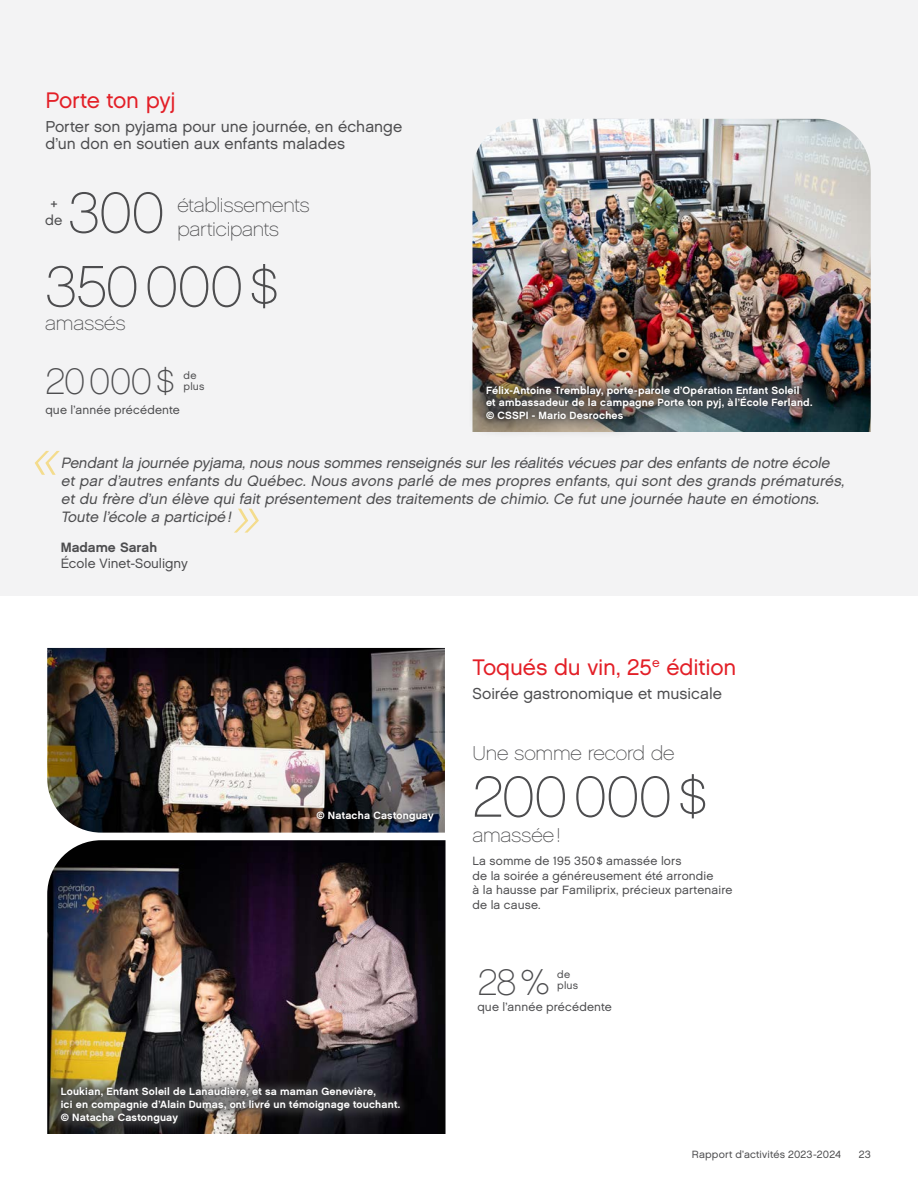
<style>
.page{position:relative;width:918px;height:1188px;background:#fff}
.page>*{position:absolute;margin:0;border:0;box-sizing:border-box;transform-origin:0 0}
.t1{font:58.5px/73.8px "Chalet Paris Nineteen Sixty";letter-spacing:.005em;color:#4d4d4f}
.t2{font:37.35px "Chalet Paris Nineteen Sixty";letter-spacing:.01em;color:#4d4d4f}
.t3{font:22.5px "Chalet London Nineteen Sixty";letter-spacing:-.01em;color:#e31f27}
.t4{font:19.95px/24px "Chalet Paris Nineteen Sixty";letter-spacing:-.01em;color:#4d4d4f}
.t5{font:15.75px/17.2px "Chalet London Nineteen Sixty";color:#4d4d4f}
.t6{font:italic 15px/18px "Chalet London Nineteen Sixty";color:#4d4d4f}
.t7{font:14.1px/17px "Chalet London Nineteen Sixty";color:#4d4d4f;text-align:center}
.t8{font:13.5px "Chalet London Nineteen Sixty";color:#4d4d4f}
.t9{font:13.5px "Chalet New York Nineteen Sixty";color:#4d4d4f}
.t10{font:12px/14.4px "Chalet London Nineteen Sixty";letter-spacing:.01em;color:#4d4d4f}
.t11{font:10.5px/12.6px "Chalet New York Nineteen Sixty";letter-spacing:.02em;color:#fff}
.t12{font:10.5px/10.5px "Chalet London Nineteen Sixty";letter-spacing:.015em;color:#4d4d4f}
</style>
<div class="page">
<div style="left:0;top:0;width:918px;height:595px;background:#f3f3f4"></div>
<img style="left:472px;top:119px;width:399px;height:313px">
<div style="left:468px;top:367px;width:362px;height:71px;background:#4d4d4f;opacity:.75"></div>
<img style="left:47px;top:648px;width:398px;height:185px">
<img style="left:47px;top:840px;width:399px;height:294px">
<div style="left:313px;top:808px;width:123px;height:17px;background:#000;opacity:.6"></div>
<div style="left:49px;top:1075px;width:362px;height:60px;background:#4d4d4f;opacity:.75"></div>
<svg style="left:234px;top:509px;width:25px;height:24px"></svg>
<svg style="left:35px;top:451px;width:25px;height:24px"></svg>
<h3 class="t3" style="left:45px;top:86px;width:132px">Porte ton pyj</h3>
<p class="t5" style="left:45px;top:117px;width:358px">Porter son pyjama pour une journée, en échange d’un don en soutien aux enfants malades</p>
<h1 class="t1" style="left:45px;top:176px;width:235px;text-indent:23px">300<br>350000$</h1>
<h3 class="t4" style="left:177px;top:193px;width:134px">établissements participants</h3>
<p class="t7" style="left:45px;top:194px;width:19px">+ de</p>
<h3 class="t4" style="left:45px;top:312px;width:82px">amassés</h3>
<h2 class="t2" style="left:45px;top:360px;width:131px">20000$</h2>
<p class="t12" style="left:184px;top:370px;width:22px">de plus</p>
<p class="t11" style="left:486px;top:384px;width:328px">Félix-Antoine Tremblay, porte-parole d’Opération Enfant Soleil<br>et ambassadeur de la campagne Porte ton pyj, àl’École Ferland. © CSSPI - Mario Desroches</p>
<p class="t6" style="left:61px;top:454px;width:788px">Pendant la journée pyjama, nous nous sommes renseignés sur les réalités vécues par des enfants de notre école et par d’autres enfants du Québec. Nous avons parlé de mes propres enfants, qui sont des grands prématurés, et du frère d’un élève qui fait présentement des traitements de chimio. Ce fut une journée haute en émotions.<br>Toute l’école a participé!</p>
<p class="t9" style="left:61px;top:539px;width:98px">Madame Sarah</p>
<p class="t8" style="left:61px;top:555px;width:129px">École Vinet-Souligny</p>
<p class="t10" style="left:45px;top:402px;width:136px">que l’année précédente</p>
<p class="t11" style="left:316px;top:809px;width:119px">© Natacha Castonguay</p>
<p class="t11" style="left:61px;top:1085px;width:341px">Loukian, Enfant Soleil de Lanaudière, et sa maman Genevière,<br>ici en compagnie d’Alain Dumas, ont livré un témoignage touchant. © Natacha Castonguay</p>
<h3 class="t3" style="left:472px;top:653px;width:265px">Toqués du vin, 25<sup>e</sup> édition</h3>
<p class="t5" style="left:473px;top:684px;width:251px">Soirée gastronomique et musicale</p>
<h3 class="t4" style="left:472px;top:742px;width:204px">Une somme record de</h3>
<h1 class="t1" style="left:472px;top:760px;width:236px">200000$</h1>
<h3 class="t4" style="left:472px;top:823px;width:90px">amassée!</h3>
<p class="t10" style="left:472px;top:854px;width:261px">La somme de 195 350$ amassée lors<br>de la soirée a généreusement été arrondie<br>à la hausse par Familiprix, précieux partenaire de la cause.</p>
<h2 class="t2" style="left:478px;top:960px;width:73px">28%</h2>
<p class="t12" style="left:557px;top:969px;width:22px">de plus</p>
<p class="t10" style="left:477px;top:1000px;width:136px">que l’année précédente</p>
<p class="t12" style="left:692px;top:1149px;width:151px">Rapport d’activités 2023-2024</p>
<p class="t12" style="left:859px;top:1149px;width:13px">23</p>
</div>
